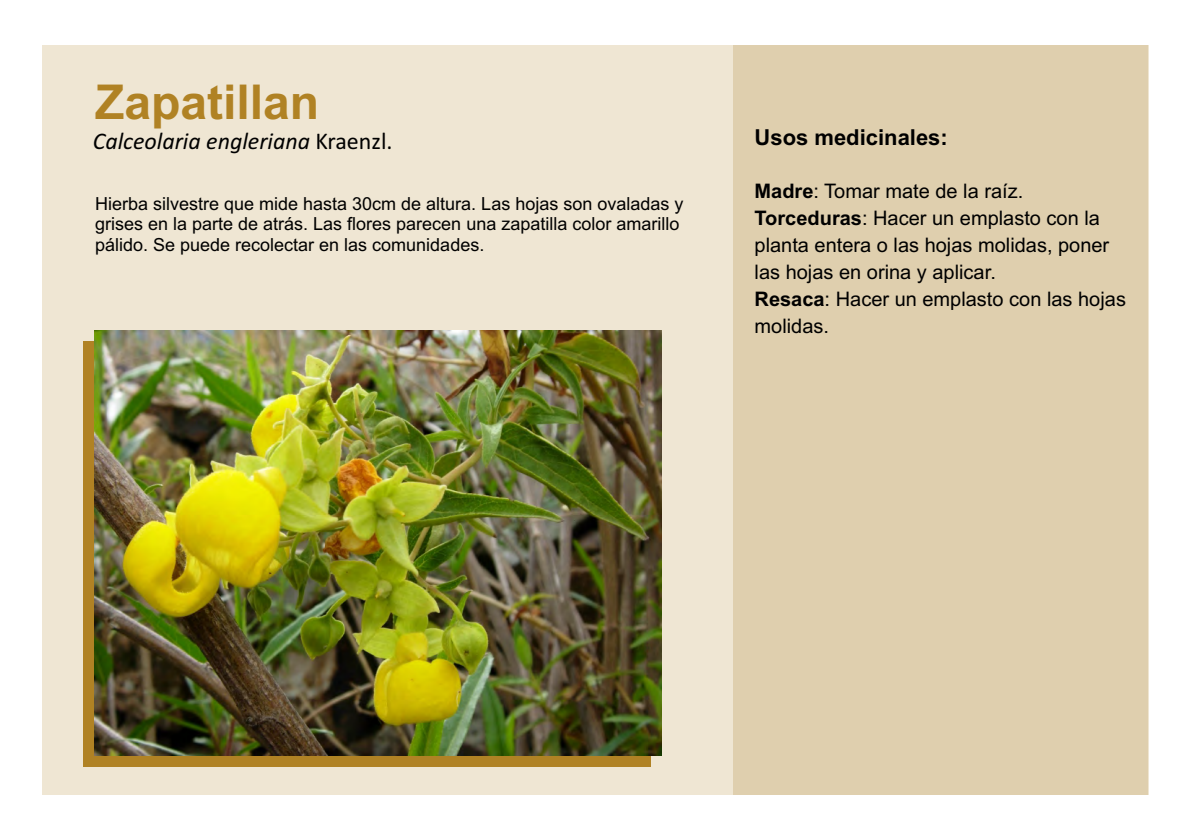
<style>
.page{position:relative;width:1191px;height:840px;background:#fff}
.page>*{position:absolute;margin:0;border:0;box-sizing:border-box;transform-origin:0 0}
.t1{font:700 48px "Arial";color:#b08224}
.t2{font:italic 24px "Calibri";color:#000}
.t3{font:700 22px "Arial";color:#000}
.t4{font:20px/26.8px "Arial";color:#000}
.t5{font:18px/20.6px "Arial";color:#000}
.s1{font-style:normal}
.s2{font-weight:700}
</style>
<div class="page">
<div style="left:43px;top:45px;width:1105px;height:749px;background:#efe6d3"></div>
<div style="left:83px;top:341px;width:567px;height:425px;background:#b08224"></div>
<div style="left:733px;top:45px;width:415px;height:749px;background:#dfcfae"></div>
<img style="left:94px;top:330px;width:567px;height:425px">
<h1 class="t1" style="left:95px;top:84px;width:226px">Zapatillan</h1>
<h2 class="t2" style="left:93px;top:131px;width:301px">Calceolaria engleriana <span class="s1">Kraenzl.</span></h2>
<p class="t5" style="left:95px;top:195px;width:590px">Hierba silvestre que mide hasta 30cm de altura. Las hojas son ovaladas y grises en la parte de atrás. Las flores parecen una zapatilla color amarillo pálido. Se puede recolectar en las comunidades.</p>
<p class="t3" style="left:754px;top:128px;width:195px">Usos medicinales:</p>
<p class="t4" style="left:754px;top:180px;width:373px"><span class="s2">Madre</span>: Tomar mate de la raíz.<br><span class="s2">Torceduras</span>: Hacer un emplasto con la planta entera o las hojas molidas, poner las hojas en orina y aplicar.<br><span class="s2">Resaca</span>: Hacer un emplasto con las hojas molidas.</p>
</div>
